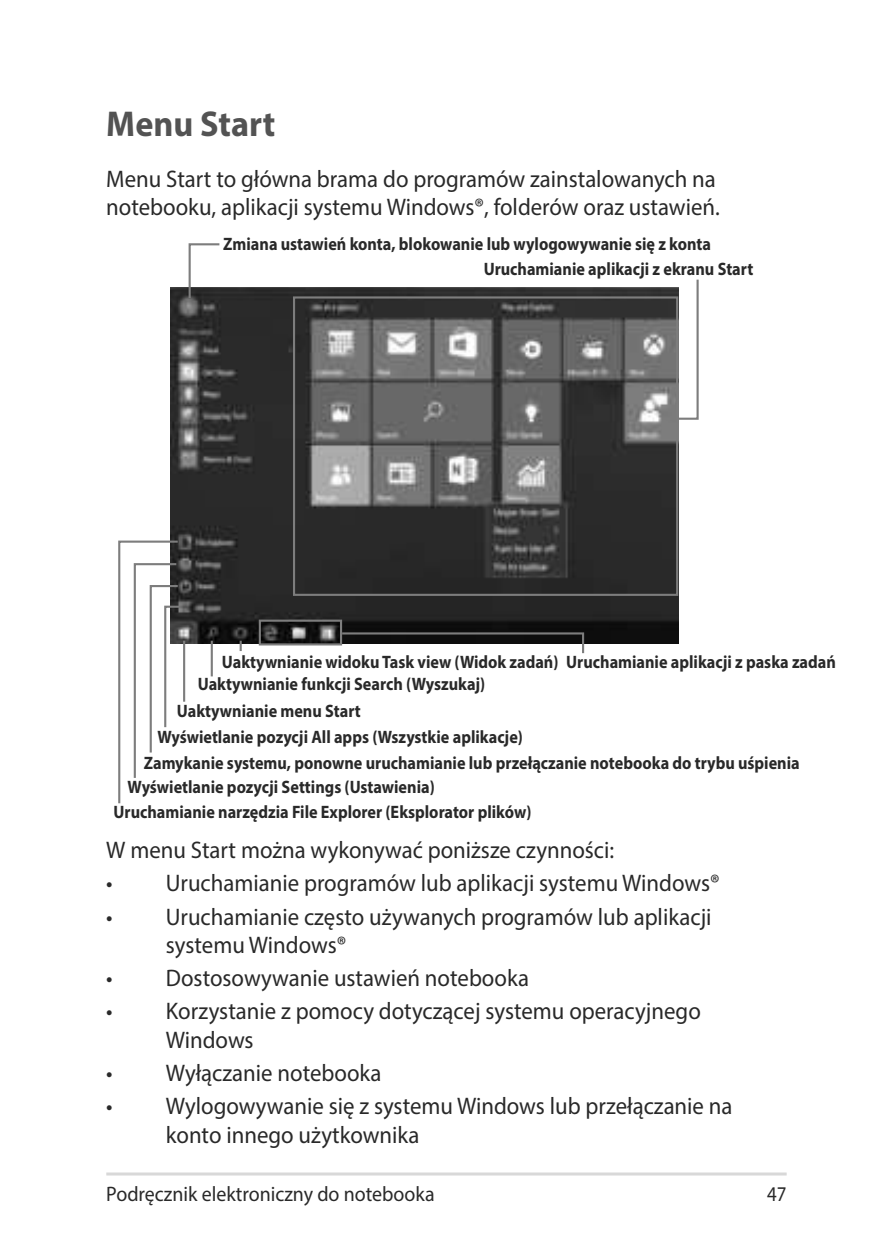
<style>
.page{position:relative;width:893px;height:1259px;background:#fff}
.page>*{position:absolute;margin:0;border:0;box-sizing:border-box;transform-origin:0 0}
.t1{font:700 36px "Myriad Pro";color:#535353;scale:.95 1}
.t2{font:24px/28.8px "Myriad Pro";color:#292929;scale:.95 1}
.t3{font:21px "Myriad Pro";color:#292929;scale:.95 1}
.t4{font:21px "Myriad Pro";color:#292929;scale:.9 1}
.t5{font:700 18px "Myriad Pro";color:#292929;scale:.9 1}
</style>
<div class="page">
<hr style="left:106px;top:1172px;width:681px;height:3px;background:#d8d8d8">
<img style="left:171px;top:287px;width:507px;height:356px">
<svg style="left:676px;top:279px;width:23px;height:142px"></svg>
<svg style="left:118px;top:539px;width:63px;height:265px"></svg>
<svg style="left:340px;top:631px;width:245px;height:23px"></svg>
<svg style="left:240px;top:640px;width:2px;height:11px"></svg>
<hr style="left:183px;top:640px;width:2px;height:61px;background:#7d7d7d">
<svg style="left:188px;top:243px;width:34px;height:57px"></svg>
<div style="left:293px;top:296px;width:385px;height:300px;border:2px solid #7d7d7d"></div>
<div style="left:259px;top:619px;width:83px;height:26px;border:2px solid #7d7d7d"></div>
<hr style="left:211px;top:640px;width:2px;height:36px;background:#7d7d7d">
<h1 class="t1" style="left:106px;top:106px;width:180px">Menu Start</h1>
<p class="t2" style="left:106px;top:165px;width:647px">Menu Start to główna brama do programów zainstalowanych na notebooku, aplikacji systemu Windows®, folderów oraz ustawień.</p>
<p class="t5" style="left:223px;top:235px;width:543px">Zmiana ustawień konta, blokowanie lub wylogowywanie się z konta</p>
<p class="t5" style="left:484px;top:260px;width:301px">Uruchamianie aplikacji z ekranu Start</p>
<p class="t5" style="left:222px;top:653px;width:684px">Uaktywnianie widoku Task view (Widok zadań) Uruchamianie aplikacji z paska zadań</p>
<p class="t5" style="left:198px;top:675px;width:321px">Uaktywnianie funkcji Search (Wyszukaj)</p>
<p class="t5" style="left:177px;top:702px;width:206px">Uaktywnianie menu Start</p>
<p class="t5" style="left:144px;top:753px;width:730px">Zamykanie systemu, ponowne uruchamianie lub przełączanie notebooka do trybu uśpienia</p>
<p class="t5" style="left:157px;top:728px;width:408px">Wyświetlanie pozycji All apps (Wszystkie aplikacje)</p>
<p class="t5" style="left:128px;top:777px;width:343px">Wyświetlanie pozycji Settings (Ustawienia)</p>
<p class="t5" style="left:114px;top:803px;width:466px">Uruchamianie narzędzia File Explorer (Eksplorator plików)</p>
<p class="t2" style="left:106px;top:836px;width:536px">W menu Start można wykonywać poniższe czynności:</p>
<p class="t2" style="left:106px;top:869px;width:647px">• Uruchamianie programów lub aplikacji systemu Windows®</p>
<p class="t2" style="left:166px;top:903px;width:576px;text-indent:-60px">• Uruchamianie często używanych programów lub aplikacji systemu Windows®</p>
<p class="t2" style="left:106px;top:964px;width:447px">• Dostosowywanie ustawień notebooka</p>
<p class="t2" style="left:166px;top:997px;width:565px;text-indent:-60px">• Korzystanie z pomocy dotyczącej systemu operacyjnego<br>Windows</p>
<p class="t2" style="left:106px;top:1059px;width:291px">• Wyłączanie notebooka</p>
<p class="t2" style="left:166px;top:1092px;width:598px;text-indent:-60px">• Wylogowywanie się z systemu Windows lub przełączanie na konto innego użytkownika</p>
<p class="t3" style="left:106px;top:1185px;width:347px">Podręcznik elektroniczny do notebooka</p>
<p class="t4" style="left:767px;top:1183px;width:23px">47</p>
</div>
